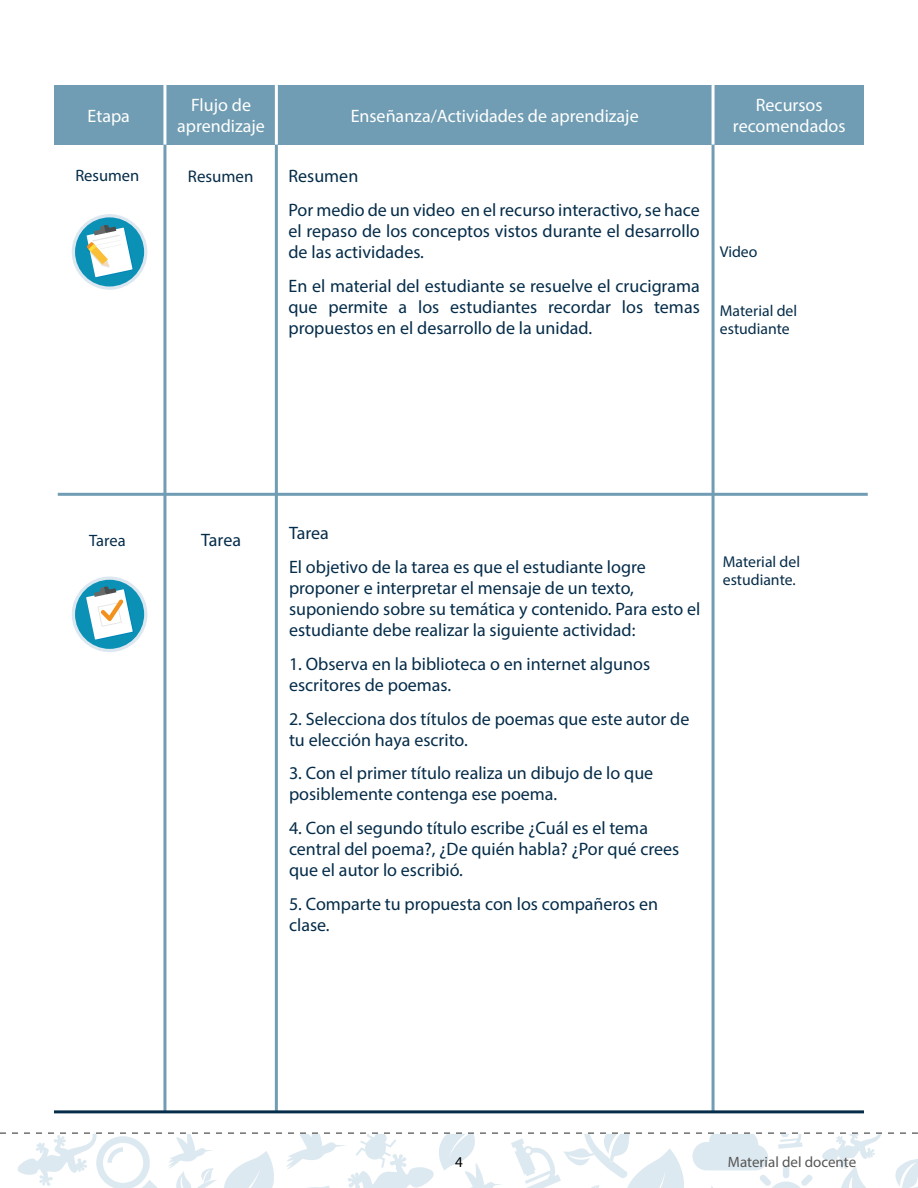
<style>
.page{position:relative;width:918px;height:1188px;background:#fff}
.page>*{position:absolute;margin:0;border:0;box-sizing:border-box;transform-origin:0 0}
.t1{font:18px/21px "Myriad Pro";color:#052c49}
.t2{font:18px/21px "Myriad Pro";color:#fff;text-align:center}
.t3{font:16.95px "Myriad Pro";color:#052c49}
.t4{font:16.5px "Myriad Pro";color:#052c49}
.t5{font:15.75px/18px "Myriad Pro";color:#052c49}
.t6{font:15px "Myriad Pro";color:#575756}
.t7{font:15px "Myriad Pro";color:#000}
</style>
<div class="page">
<svg style="left:0;top:1132px;width:918px;height:56px"></svg>
<div style="left:54px;top:85px;width:810px;height:60px;background:#709db3"></div>
<hr style="left:163px;top:85px;width:3px;height:60px;background:#fff">
<hr style="left:275px;top:85px;width:3px;height:60px;background:#fff">
<hr style="left:712px;top:85px;width:3px;height:60px;background:#fff">
<hr style="left:163px;top:145px;width:3px;height:967px;background:#709db3">
<hr style="left:275px;top:145px;width:3px;height:967px;background:#709db3">
<hr style="left:712px;top:145px;width:3px;height:967px;background:#709db3">
<hr style="left:54px;top:1110px;width:810px;height:3px;background:#052c49">
<hr style="left:58px;top:493px;width:810px;height:3px;background:#709db3">
<div style="left:72px;top:577px;width:75px;height:75px;background:#dce7f0;border-radius:50%"></div>
<div style="left:75px;top:580px;width:69px;height:69px;background:#0b91b6;border-radius:50%"></div>
<svg style="left:86px;top:586px;width:48px;height:54px"></svg>
<svg style="left:72px;top:214px;width:75px;height:76px"></svg>
<div style="left:75px;top:217px;width:69px;height:69px;background:#0b91b6;border-radius:50%"></div>
<svg style="left:86px;top:225px;width:48px;height:53px"></svg>
<p class="t2" style="left:88px;top:105px;width:44px">Etapa</p>
<p class="t2" style="left:177px;top:94px;width:89px">Flujo de aprendizaje</p>
<p class="t2" style="left:733px;top:94px;width:114px">Recursos recomendados</p>
<p class="t2" style="left:351px;top:105px;width:290px">Enseñanza/Actividades de aprendizaje</p>
<p class="t4" style="left:75px;top:166px;width:66px">Resumen</p>
<p class="t3" style="left:188px;top:166px;width:67px">Resumen</p>
<p class="t1" style="left:288px;top:159px;width:413px;line-height:33.8px">Resumen<br>Por medio de un video en el recurso interactivo, se hace</p>
<p class="t1" style="left:288px;top:220px;width:413px">el repaso de los conceptos vistos durante el desarrollo de las actividades.</p>
<p class="t1" style="left:288px;top:275px;width:413px;text-align:justify">En el material del estudiante se resuelve el crucigrama que permite a los estudiantes recordar los temas propuestos en el desarrollo de la unidad.</p>
<p class="t5" style="left:720px;top:242px;width:39px">Video</p>
<p class="t5" style="left:720px;top:301px;width:79px">Material del estudiante</p>
<p class="t4" style="left:89px;top:530px;width:38px">Tarea</p>
<p class="t1" style="left:201px;top:529px;width:41px">Tarea</p>
<p class="t1" style="left:289px;top:516px;width:358px;line-height:33.8px">Tarea<br>El objetivo de la tarea es que el estudiante logre</p>
<p class="t1" style="left:289px;top:577px;width:413px">proponer e interpretar el mensaje de un texto, suponiendo sobre su temática y contenido. Para esto el estudiante debe realizar la siguiente actividad:</p>
<p class="t1" style="left:289px;top:653px;width:363px">1. Observa en la biblioteca o en internet algunos escritores de poemas.</p>
<p class="t1" style="left:289px;top:708px;width:402px">2. Selecciona dos títulos de poemas que este autor de tu elección haya escrito.</p>
<p class="t1" style="left:289px;top:762px;width:366px">3. Con el primer título realiza un dibujo de lo que posiblemente contenga ese poema.</p>
<p class="t1" style="left:289px;top:817px;width:392px">4. Con el segundo título escribe ¿Cuál es el tema central del poema?, ¿De quién habla? ¿Por qué crees que el autor lo escribió.</p>
<p class="t1" style="left:289px;top:893px;width:371px">5. Comparte tu propuesta con los compañeros en clase.</p>
<p class="t5" style="left:723px;top:553px;width:79px">Material del estudiante.</p>
<p class="t7" style="left:455px;top:1153px;width:9px">4</p>
<p class="t6" style="left:728px;top:1152px;width:130px">Material del docente</p>
</div>
